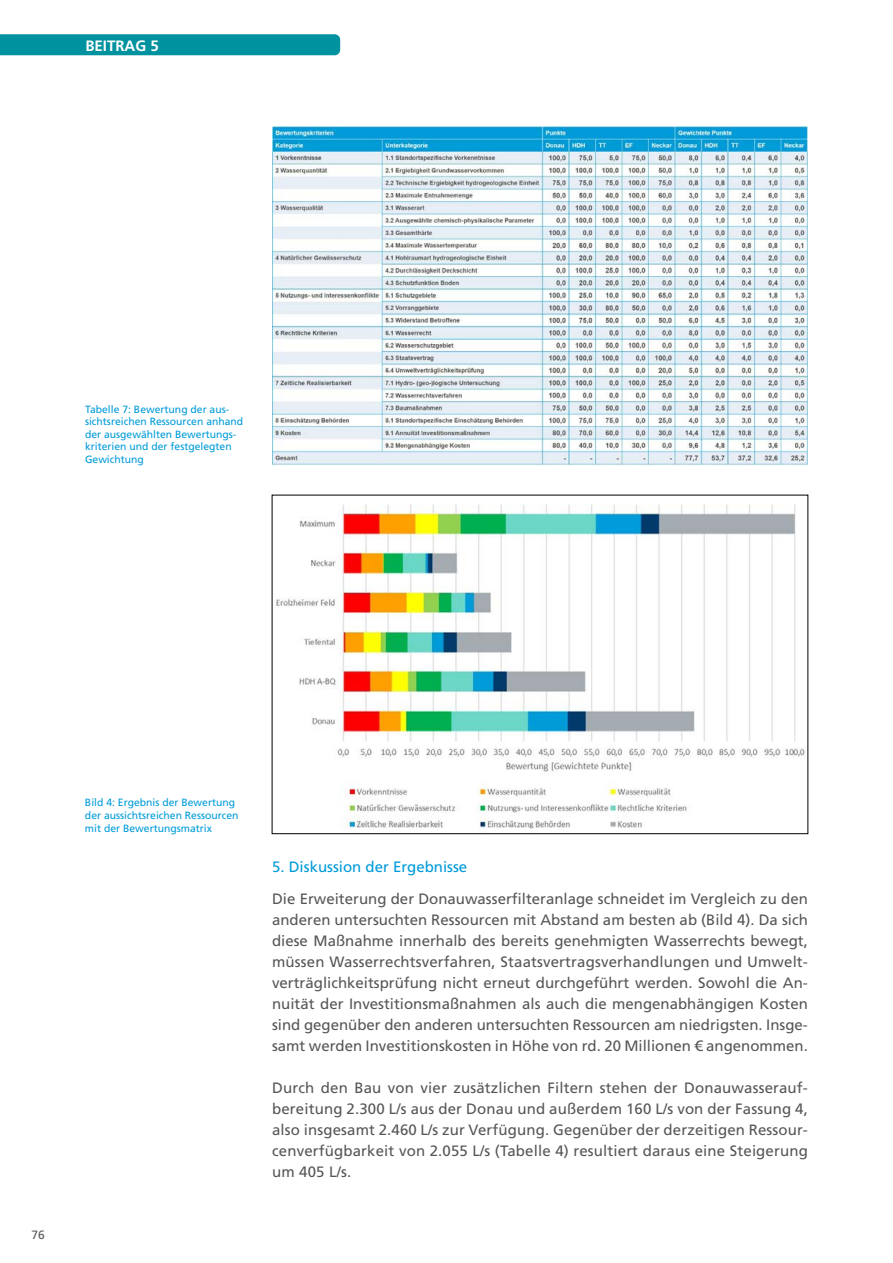
<style>
.page{position:relative;width:893px;height:1263px;background:#fff}
.page>*{position:absolute;margin:0;border:0;box-sizing:border-box;transform-origin:0 0}
.Ueberschrift_Blau{font:15px/21px "Frutiger LT Std";color:#575756;text-align:justify}
.Fliesstext_dunkelgra{font:15px "Frutiger LT Std";color:#009bd9}
.t1{font:700 15px "Frutiger LT Std";color:#fff}
.t2{font:12px "Frutiger LT Std";color:#575756}
.Bildunterschrift_Bla{font:10.5px/12.6px "Frutiger LT Std";color:#009bd9}
</style>
<div class="page">
<div style="left:0;top:34px;width:340px;height:21px;background:#00929f"></div>
<img style="left:272px;top:127px;width:536px;height:338px">
<img style="left:276px;top:504px;width:529px;height:325px">
<p class="t1" style="left:85px;top:37px;width:75px">BEITRAG 5</p>
<p class="Bildunterschrift_Bla" style="left:85px;top:403px;width:160px">Tabelle 7: Bewertung der aus&shy;sichtsreichen Ressourcen anhand der ausgewählten Bewertungs&shy;kriterien und der festgelegten<br>Gewichtung</p>
<p class="t2" style="left:31px;top:1227px;width:15px">76</p>
<p class="Bildunterschrift_Bla" style="left:85px;top:796px;width:155px">Bild 4: Ergebnis der Bewertung der aussichtsreichen Ressourcen mit der Bewertungsmatrix</p>
<p class="Fliesstext_dunkelgra" style="left:272px;top:858px;width:197px">5. Diskussion der Ergebnisse</p>
<p class="Ueberschrift_Blau" style="left:272px;top:888px;width:537px">Die Erweiterung der Donauwasserfilteranlage schneidet im Vergleich zu den anderen untersuchten Ressourcen mit Abstand am besten ab (Bild 4). Da sich diese Maßnahme innerhalb des bereits genehmigten Wasserrechts bewegt, müssen Wasserrechtsverfahren, Staatsvertragsverhandlungen und Umwelt&shy;verträglichkeitsprüfung nicht erneut durchgeführt werden. Sowohl die An&shy;nuität der Investitionsmaßnahmen als auch die mengenabhängigen Kosten sind gegenüber den anderen untersuchten Ressourcen am niedrigsten. Insge&shy;samt werden Investitionskosten in Höhe von rd. 20 Millionen € angenommen.</p>
<p class="Ueberschrift_Blau" style="left:272px;top:1077px;width:537px">Durch den Bau von vier zusätzlichen Filtern stehen der Donauwasserauf&shy;bereitung 2.300 L/s aus der Donau und außerdem 160 L/s von der Fassung 4, also insgesamt 2.460 L/s zur Verfügung. Gegenüber der derzeitigen Ressour&shy;cenverfügbarkeit von 2.055 L/s (Tabelle 4) resultiert daraus eine Steigerung um 405 L/s.</p>
</div>
